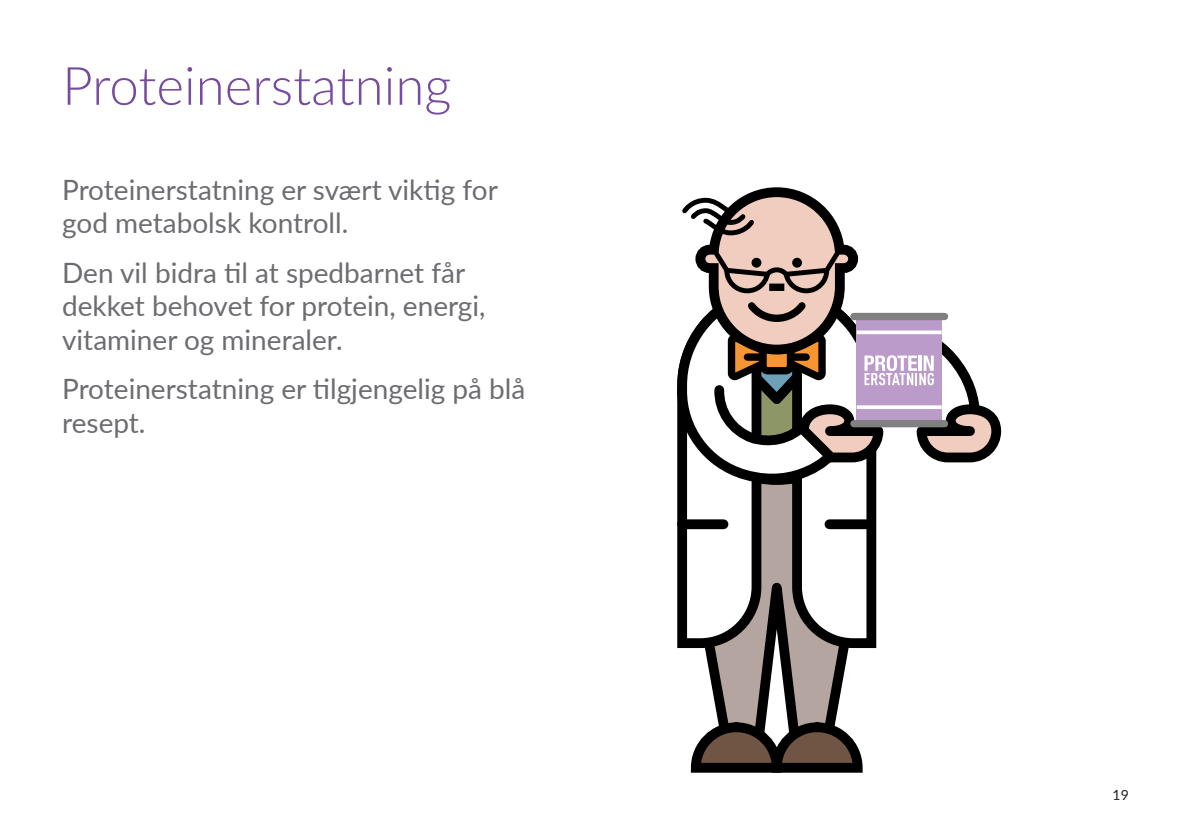
<style>
.page{position:relative;width:1191px;height:840px;background:#fff}
.page>*{position:absolute;margin:0;border:0;box-sizing:border-box;transform-origin:0 0}
.Headers{font:300 52.8px "Lato";color:#774b9e}
.Body{font:28px/33.6px "Lato";color:#6c6d70}
.t1{font:14px "Lato";color:#231f20}
</style>
<div class="page">
<svg style="left:705px;top:652px;width:143px;height:65px"></svg>
<svg style="left:690px;top:717px;width:173px;height:56px"></svg>
<svg style="left:677px;top:642px;width:200px;height:10px;background:#77706e"></svg>
<svg style="left:677px;top:187px;width:325px;height:455px"></svg>
<p class="Headers" style="left:62px;top:49px;width:391px">Proteinerstatning</p>
<p class="Body" style="left:62px;top:171px;width:437px">Proteinerstatning er svært viktig for god metabolsk kontroll.</p>
<p class="Body" style="left:62px;top:254px;width:425px">Den vil bidra til at spedbarnet får dekket behovet for protein, energi, vitaminer og mineraler.</p>
<p class="Body" style="left:62px;top:370px;width:465px">Proteinerstatning er tilgjengelig på blå resept.</p>
<p class="t1" style="left:1112px;top:784px;width:18px">19</p>
</div>
